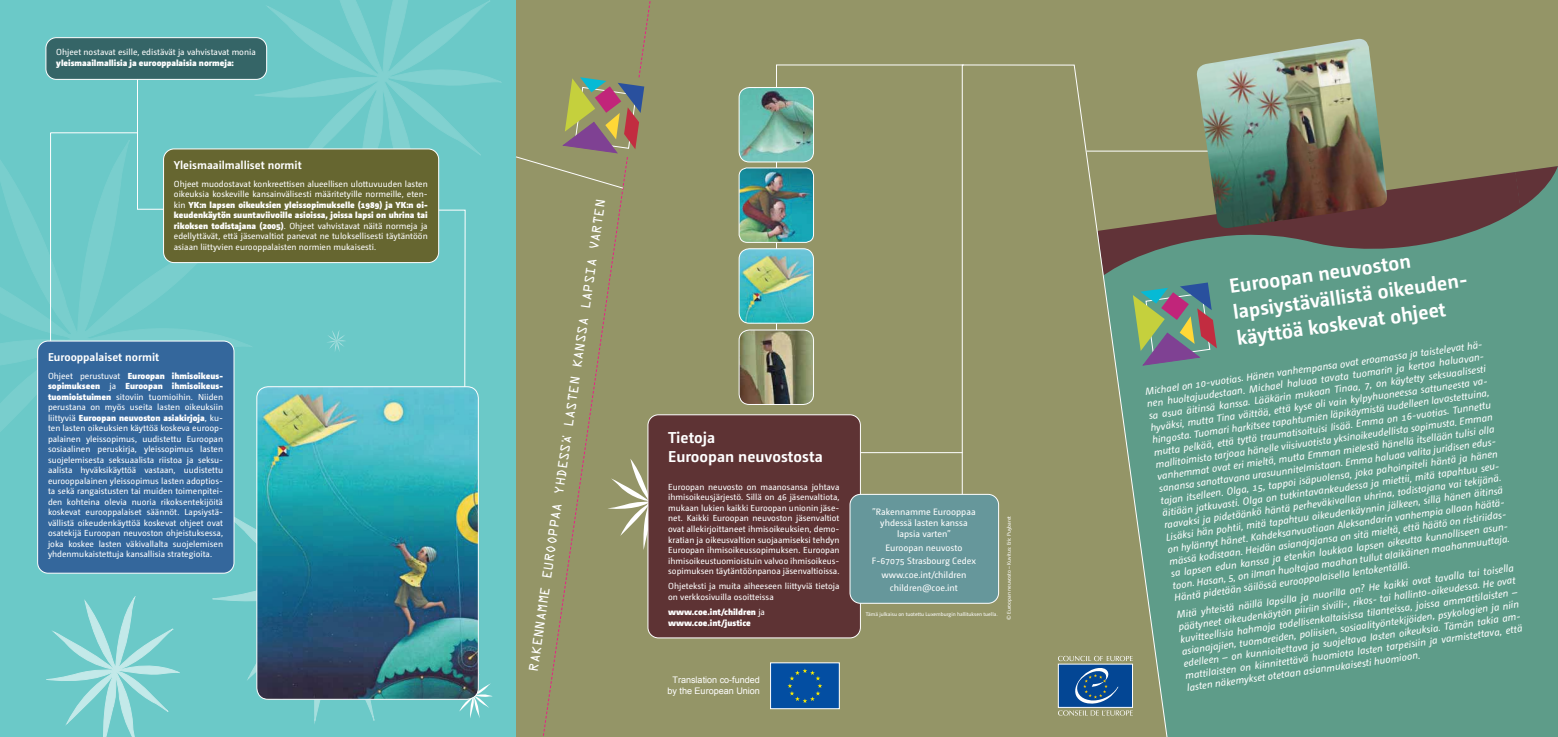
<style>
.page{position:relative;width:1558px;height:737px;background:#fff}
.page>*{position:absolute;margin:0;border:0;box-sizing:border-box;transform-origin:0 0}
.Otsikko_23pt{font:700 20.12px/26.2px "Camingo Dos";color:#fff}
.Otsikko_18pt{font:700 15.75px/18.9px "Camingo Dos";color:#fff}
.slogan{font:11.81px "OCRA Std";color:#fff}
.Otsikko{font:700 11.38px "Camingo Dos";color:#fff}
.leipis_italic{font:italic 10.06px/12.2px "Camingo Dos";color:#fff;text-align:justify}
.Infoteksti_keskitett{font:9.19px/11px "Camingo Dos";color:#fff;text-align:center}
.t1{font:9.01px/10.8px "Arial";color:#fff;text-align:center}
.leipis{font:8.75px/10.5px "Camingo Dos";color:#fff;text-align:justify}
.leipis_sisennetty{font:8.75px/10.5px "Camingo Dos";color:#fff;text-align:justify}
.leipis_vasen{font:900 8.75px/10.5px "Camingo Dos";color:#fff}
.Infoteksti{font:5.25px "Camingo Dos";color:#fff}
.s1{font-weight:900}
.s2{font-weight:400}
</style>
<div class="page">
<div style="left:0;top:0;width:516px;height:737px;background:#6bc9c8"></div>
<svg style="left:255px;top:0;width:246px;height:209px"></svg>
<svg style="left:0;top:160px;width:252px;height:289px"></svg>
<svg style="left:212px;top:449px;width:240px;height:275px"></svg>
<svg style="left:47px;top:596px;width:133px;height:141px"></svg>
<svg style="left:327px;top:330px;width:18px;height:22px"></svg>
<div style="left:516px;top:0;width:1042px;height:737px;background:#949567"></div>
<div style="left:1171px;top:275px;width:387px;height:462px;background:#5e9c89"></div>
<hr style="left:1086px;top:151px;width:150px;height:1px;background:#fff">
<svg style="left:1171px;top:166px;width:387px;height:109px;background:#657567"></svg>
<svg style="left:961px;top:64px;width:210px;height:673px"></svg>
<svg style="left:1133px;top:282px;width:84px;height:84px;background:#79897f"></svg>
<svg style="left:543px;top:1px;width:111px;height:735px"></svg>
<svg style="left:775px;top:64px;width:189px;height:277px"></svg>
<hr style="left:860px;top:452px;width:102px;height:1px;background:#fff">
<img style="left:1195px;top:39px;width:193px;height:190px">
<svg style="left:356px;top:209px;width:110px;height:177px"></svg>
<img style="left:739px;top:168px;width:74px;height:74px">
<div style="left:739px;top:167px;width:75px;height:76px;border:1px solid #fff;border-radius:8px"></div>
<img style="left:739px;top:330px;width:74px;height:74px">
<div style="left:739px;top:329px;width:75px;height:76px;border:1px solid #fff;border-radius:10px"></div>
<img style="left:739px;top:87px;width:74px;height:75px">
<div style="left:739px;top:87px;width:75px;height:75px;border:1px solid #fff;border-radius:10px"></div>
<img style="left:739px;top:249px;width:74px;height:74px">
<div style="left:739px;top:248px;width:75px;height:75px;border:1px solid #fff;border-radius:10px"></div>
<svg style="left:516px;top:77px;width:128px;height:112px"></svg>
<svg style="left:50px;top:77px;width:127px;height:263px"></svg>
<svg style="left:607px;top:456px;width:40px;height:94px"></svg>
<svg style="left:453px;top:674px;width:40px;height:44px"></svg>
<img style="left:257px;top:387px;width:221px;height:312px">
<div style="left:256px;top:386px;width:223px;height:313px;border:1px solid #fff;border-radius:11px"></div>
<div style="left:46px;top:38px;width:221px;height:41px;background:#356567;border-radius:10px"></div>
<div style="left:45px;top:37px;width:222px;height:43px;border:1px solid #fff;border-radius:10px"></div>
<div style="left:38px;top:341px;width:196px;height:232px;background:#34679c;border-radius:11px"></div>
<div style="left:37px;top:340px;width:197px;height:233px;border:1px solid #fff;border-radius:11px"></div>
<div style="left:164px;top:149px;width:275px;height:113px;background:#666630;border-radius:10px"></div>
<div style="left:163px;top:148px;width:276px;height:115px;border:1px solid #fff;border-radius:10px"></div>
<div style="left:648px;top:415px;width:212px;height:223px;background:#5e3334;border-radius:10px"></div>
<div style="left:647px;top:414px;width:214px;height:224px;border:1px solid #fff;border-radius:10px"></div>
<div style="left:850px;top:494px;width:148px;height:109px;background:#66979b;border-radius:10px"></div>
<div style="left:849px;top:494px;width:150px;height:109px;border:1px solid #fff;border-radius:10px"></div>
<svg style="left:1058px;top:656px;width:74px;height:5px"></svg>
<svg style="left:1058px;top:710px;width:74px;height:5px"></svg>
<div style="left:1058px;top:664px;width:74px;height:43px;background:#034694"></div>
<svg style="left:1075px;top:668px;width:43px;height:36px"></svg>
<div style="left:770px;top:663px;width:69px;height:45px;background:#034ea2"></div>
<div style="left:770px;top:662px;width:69px;height:47px;border:1px solid #fff"></div>
<svg style="left:787px;top:668px;width:35px;height:35px"></svg>
<p class="leipis" style="left:56px;top:47px;width:201px">Ohjeet nostavat esille, edistävät ja vahvistavat monia <span class="s1">yleismaailmallisia ja eurooppalaisia normeja:</span></p>
<p class="Otsikko" style="left:174px;top:158px;width:129px">Yleismaailmalliset normit</p>
<p class="leipis" style="left:174px;top:178px;width:255px">Ohjeet muodostavat konkreettisen alueellisen ulottuvuuden lasten oikeuksia koskeville kansainvälisesti määritetyille normeille, eten&shy;kin <span class="s1">YK:n lapsen oikeuksien yleissopimukselle (1989) ja YK:n oi&shy;keudenkäytön suuntaviivoille asioissa, joissa lapsi on uhrina tai rikoksen todistajana (2005)</span>. Ohjeet vahvistavat näitä normeja ja edellyttävät, että jäsenvaltiot panevat ne tuloksellisesti täytäntöön asiaan liittyvien eurooppalaisten normien mukaisesti.</p>
<p class="Otsikko" style="left:48px;top:350px;width:113px">Eurooppalaiset normit</p>
<p class="leipis" style="left:48px;top:370px;width:177px">Ohjeet perustuvat <span class="s1">Euroopan ihmisoikeus&shy;sopimukseen</span> ja <span class="s1">Euroopan ihmisoikeus&shy;tuomioistuimen</span> sitoviin tuomioihin. Niiden perustana on myös useita lasten oikeuksiin liittyviä <span class="s1">Euroopan neuvoston asiakirjoja</span>, ku&shy;ten lasten oikeuksien käyttöä koskeva euroop&shy;palainen yleissopimus, uudistettu Euroopan sosiaalinen peruskirja, yleissopimus lasten suojelemisesta seksuaalista riistoa ja seksu&shy;aalista hyväksikäyttöä vastaan, uudistettu eurooppalainen yleissopimus lasten adoptios&shy;ta sekä rangaistusten tai muiden toimenpitei&shy;den kohteina olevia nuoria rikoksentekijöitä koskevat eurooppalaiset säännöt. Lapsiystä&shy;vällistä oikeudenkäyttöä koskevat ohjeet ovat osatekijä Euroopan neuvoston ohjeistuksessa, joka koskee lasten väkivallalta suojelemisen yhdenmukaistettuja kansallisia strategioita.</p>
<p class="slogan" style="left:529px;top:670px;width:478px;rotate:-82deg">RAKENNAMME EUROOPPAA YHDESSÄ LASTEN KANSSA LAPSIA VARTEN</p>
<p class="Otsikko_18pt" style="left:668px;top:428px;width:156px">Tietoja<br>Euroopan neuvostosta</p>
<p class="leipis_sisennetty" style="left:668px;top:481px;width:173px">Euroopan neuvosto on maanosansa johtava ihmisoikeusjärjestö. Sillä on 46 jäsenvaltiota, mukaan lukien kaikki Euroopan unionin jäse&shy;net. Kaikki Euroopan neuvoston jäsenvaltiot ovat allekirjoittaneet ihmisoikeuksien, demo&shy;kratian ja oikeusvaltion suojaamiseksi tehdyn Euroopan ihmisoikeussopimuksen. Euroopan ihmisoikeustuomioistuin valvoo ihmisoikeus&shy;sopimuksen täytäntöönpanoa jäsenvaltioissa.</p>
<p class="leipis_sisennetty" style="left:668px;top:581px;width:173px">Ohjeteksti ja muita aiheeseen liittyviä tietoja on verkkosivuilla osoitteissa</p>
<p class="leipis_vasen" style="left:668px;top:607px;width:98px">www.coe.int/children <span class="s2">ja </span>www.coe.int/justice</p>
<p class="t1" style="left:667px;top:674px;width:94px">Translation co-funded by the European Union</p>
<p class="Infoteksti_keskitett" style="left:872px;top:506px;width:105px">”Rakennamme Eurooppaa yhdessä lasten kanssa lapsia varten”</p>
<p class="Infoteksti_keskitett" style="left:885px;top:542px;width:79px">Euroopan neuvosto</p>
<p class="Infoteksti_keskitett" style="left:872px;top:555px;width:105px">F-67075 Strasbourg Cedex</p>
<p class="Infoteksti_keskitett" style="left:881px;top:569px;width:86px">www.coe.int/children</p>
<p class="Infoteksti_keskitett" style="left:890px;top:582px;width:70px">children@coe.int</p>
<p class="Infoteksti" style="left:866px;top:611px;width:133px">Tämä julkaisu on tuotettu Luxemburgin hallituksen tuella.</p>
<p class="Infoteksti" style="left:1006px;top:620px;width:106px;rotate:-90deg">© Euroopan neuvosto – Kuvitus: Eric Puybaret</p>
<p class="Otsikko_23pt" style="left:1227px;top:273px;width:238px;rotate:-8deg">Euroopan neuvoston lapsiystävällistä oikeuden&shy;käyttöä koskevat ohjeet</p>
<p class="leipis_italic" style="left:1144px;top:385px;width:342px;rotate:-8deg">Michael on 10-vuotias. Hänen vanhempansa ovat eroamassa ja taistelevat hä&shy;nen huoltajuudestaan. Michael haluaa tavata tuomarin ja kertoa haluavan&shy;sa asua äitinsä kanssa. Lääkärin mukaan Tinaa, 7, on käytetty seksuaalisesti hyväksi, mutta Tina väittää, että kyse oli vain kylpyhuoneessa sattuneesta va&shy;hingosta. Tuomari harkitsee tapahtumien läpikäymistä uudelleen lavastettuina, mutta pelkää, että tyttö traumatisoituisi lisää. Emma on 16-vuotias. Tunnettu mallitoimisto tarjoaa hänelle viisivuotista yksinoikeudellista sopimusta. Emman vanhemmat ovat eri mieltä, mutta Emman mielestä hänellä itsellään tulisi olla sanansa sanottavana urasuunnitelmistaan. Emma haluaa valita juridisen edus&shy;tajan itselleen. Olga, 15, tappoi isäpuolensa, joka pahoinpiteli häntä ja hänen äitiään jatkuvasti. Olga on tutkintavankeudessa ja miettii, mitä tapahtuu seu&shy;raavaksi ja pidetäänkö häntä perheväkivallan uhrina, todistajana vai tekijänä.<br>Lisäksi hän pohtii, mitä tapahtuu oikeudenkäynnin jälkeen, sillä hänen äitinsä on hylännyt hänet. Kahdeksanvuotiaan Aleksandarin vanhempia ollaan häätä&shy;mässä kodistaan. Heidän asianajajansa on sitä mieltä, että häätö on ristiriidas&shy;sa lapsen edun kanssa ja etenkin loukkaa lapsen oikeutta kunnolliseen asun&shy;toon. Hasan, 5, on ilman huoltajaa maahan tullut alaikäinen maahanmuuttaja.<br>Häntä pidetään säilössä eurooppalaisella lentokentällä.</p>
<p class="leipis_italic" style="left:1176px;top:608px;width:342px;rotate:-8deg">Mitä yhteistä näillä lapsilla ja nuorilla on? He kaikki ovat tavalla tai toisella päätyneet oikeudenkäytön piiriin siviili-, rikos- tai hallinto-oikeudessa. He ovat kuvitteellisia hahmoja todellisenkaltaisissa tilanteissa, joissa ammattilaisten – asianajajien, tuomareiden, poliisien, sosiaalityöntekijöiden, psykologien ja niin edelleen – on kunnioitettava ja suojeltava lasten oikeuksia. Tämän takia am&shy;mattilaisten on kiinnitettävä huomiota lasten tarpeisiin ja varmistettava, että lasten näkemykset otetaan asianmukaisesti huomioon.</p>
</div>
